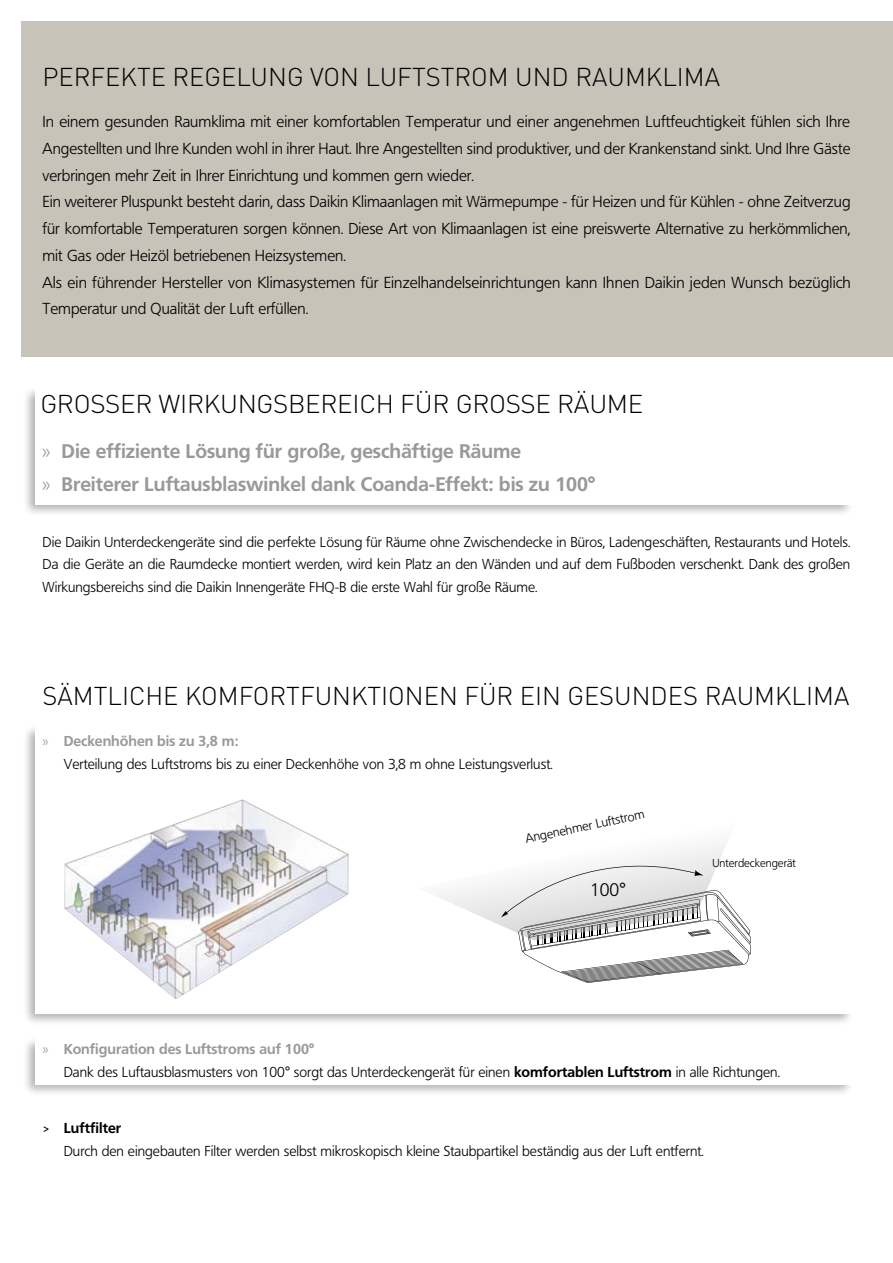
<style>
.page{position:relative;width:893px;height:1263px;background:#fff}
.page>*{position:absolute;margin:0;border:0;box-sizing:border-box;transform-origin:0 0}
.t1{font:300 25.5px "DIN";color:#000}
.t2{font:700 19.5px/33.8px "Frutiger BSK65";color:#999}
.t3{font:300 18px "Frutiger BSK45";color:#000}
.t4{font:300 15.75px/26.7px "Frutiger BSK45";color:#000}
.t5{font:300 14.25px/22.5px "Frutiger BSK45";color:#000;text-align:justify}
.t6{font:700 14.25px "Frutiger BSK65";color:#999}
.t7{font:700 14.25px "Frutiger BSK65";color:#000}
.t8{font:300 12.75px "Frutiger BSK45";color:#000}
.t9{font:300 11.55px "Frutiger BSK45";color:#000}
.s1{font-family:"Frutiger BSK45";font-weight:300}
.s2{font-family:"Frutiger BSK65";font-weight:700}
.s3{font-family:"DIN";font-weight:400}
</style>
<div class="page">
<div style="left:21px;top:21px;width:872px;height:335px;background:#c8c3b9"></div>
<div style="left:22px;top:1036px;width:832px;height:60px;background:#000;opacity:.3"></div>
<div style="left:22px;top:386px;width:832px;height:131px;background:#000;opacity:.3"></div>
<div style="left:35px;top:1015px;width:821px;height:70px;background:#fff"></div>
<div style="left:35px;top:379px;width:837px;height:125px;background:#fff"></div>
<div style="left:22px;top:724px;width:832px;height:302px;background:#000;opacity:.3"></div>
<div style="left:35px;top:714px;width:822px;height:299px;background:#fff"></div>
<svg style="left:437px;top:844px;width:314px;height:139px"></svg>
<img style="left:64px;top:799px;width:285px;height:200px">
<h1 class="t1" style="left:43px;top:60px;width:679px">PERFEKTE REGELUNG VON LUFTSTROM UND RAUMKLIMA</h1>
<p class="t4" style="left:43px;top:109px;width:810px">In einem gesunden Raumklima mit einer komfortablen Temperatur und einer angenehmen Luftfeuchtigkeit fühlen sich Ihre Angestellten und Ihre Kunden wohl in ihrer Haut. Ihre Angestellten sind produktiver, und der Krankenstand sinkt. Und Ihre Gäste verbringen mehr Zeit in Ihrer Einrichtung und kommen gern wieder.<br>Ein weiterer Pluspunkt besteht darin, dass Daikin Klimaanlagen mit Wärmepumpe - für Heizen und für Kühlen - ohne Zeitverzug für komfortable Temperaturen sorgen können. Diese Art von Klimaanlagen ist eine preiswerte Alternative zu herkömmlichen, mit Gas oder Heizöl betriebenen Heizsystemen.<br>Als ein führender Hersteller von Klimasystemen für Einzelhandelseinrichtungen kann Ihnen Daikin jeden Wunsch bezüglich Temperatur und Qualität der Luft erfüllen.</p>
<h1 class="t1" style="left:40px;top:386px;width:604px">GROSSER WIRKUNGSBEREICH FÜR GROSSE RÄUME</h1>
<p class="t2" style="left:42px;top:434px;width:555px"><span class="s1">»</span> Die effiziente Lösung für große, geschäftige Räume<br><span class="s1">»</span> Breiterer Luftausblaswinkel dank Coanda-Effekt: bis zu 100°</p>
<p class="t5" style="left:43px;top:531px;width:809px">Die Daikin Unterdeckengeräte sind die perfekte Lösung für Räume ohne Zwischendecke in Büros, Ladengeschäften, Restaurants und Hotels.<br>Da die Geräte an die Raumdecke montiert werden, wird kein Platz an den Wänden und auf dem Fußboden verschenkt. Dank des großen Wirkungsbereichs sind die Daikin Innengeräte FHQ-B die erste Wahl für große Räume.</p>
<h1 class="t1" style="left:43px;top:679px;width:808px">SÄMTLICHE KOMFORTFUNKTIONEN FÜR EIN GESUNDES RAUMKLIMA</h1>
<p class="t6" style="left:43px;top:733px;width:197px"><span class="s1">»</span> Deckenhöhen bis zu 3,8 m:</p>
<p class="t5" style="left:64px;top:753px;width:491px">Verteilung des Luftstroms bis zu einer Deckenhöhe von 3,8 m ohne Leistungsverlust.</p>
<p class="t8" style="left:524px;top:832px;width:123px;rotate:-12deg">Angenehmer Luftstrom</p>
<p class="t3" style="left:590px;top:879px;width:37px">100°</p>
<p class="t9" style="left:712px;top:856px;width:85px">Unterdeckengerät</p>
<p class="t6" style="left:43px;top:1040px;width:273px"><span class="s1">»</span> Konfiguration des Luftstroms auf 100°</p>
<p class="t5" style="left:64px;top:1060px;width:718px">Dank des Luftausblasmusters von 100° sorgt das Unterdeckengerät für einen <span class="s2">komfortablen Luftstrom</span> in alle Richtungen.</p>
<p class="t7" style="left:43px;top:1119px;width:80px"><span class="s3">&gt;</span> Luftfilter</p>
<p class="t5" style="left:64px;top:1139px;width:642px">Durch den eingebauten Filter werden selbst mikroskopisch kleine Staubpartikel beständig aus der Luft entfernt.</p>
</div>
